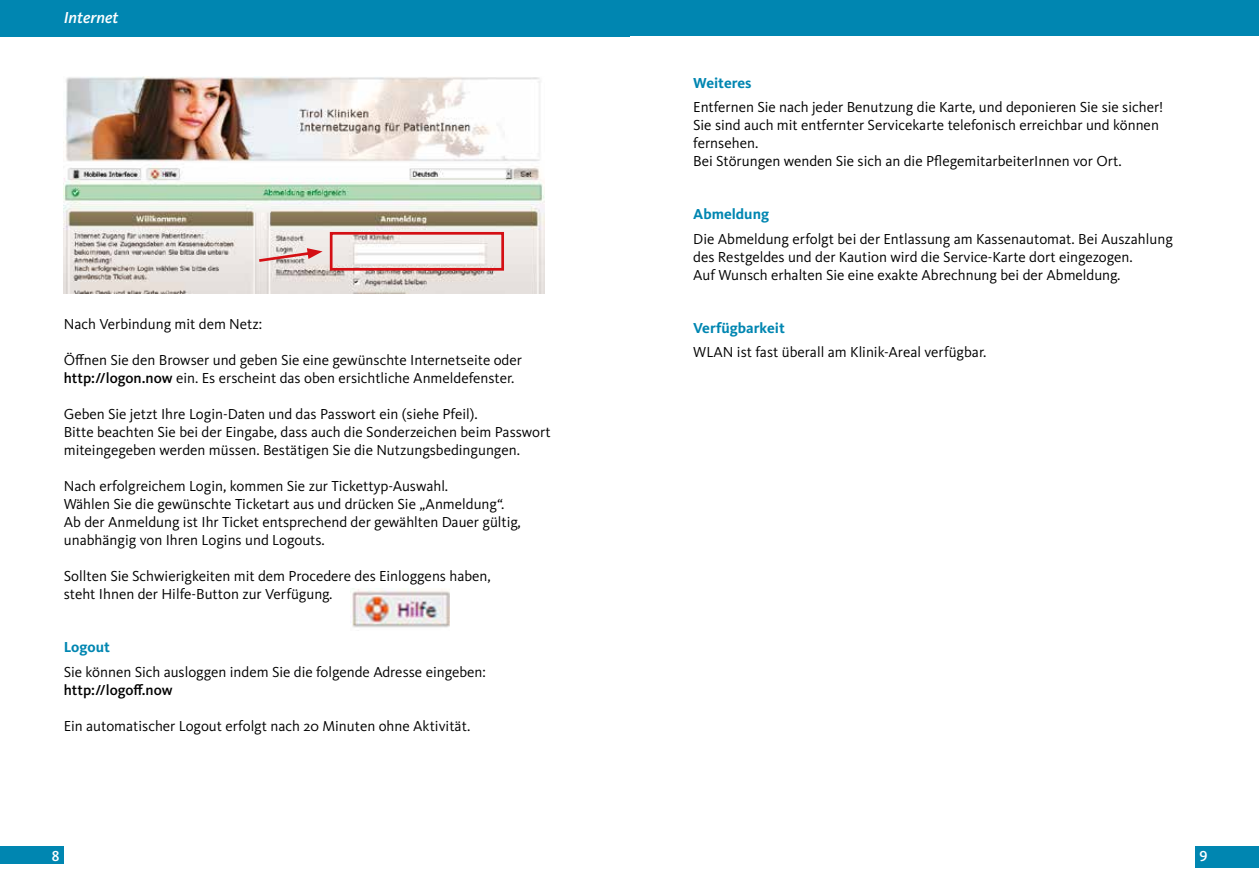
<style>
.page{position:relative;width:1259px;height:893px;background:#fff}
.page>*{position:absolute;margin:0;border:0;box-sizing:border-box;transform-origin:0 0}
.t1{font:italic 500 16.5px "Kievit Pro";color:#fff}
.t2{font:15px/18px "Kievit Pro";color:#000}
.t3{font:700 15px "Kievit Pro";color:#0086b1}
.t4{font:500 15px "Kievit Pro";color:#000}
.t5{font:500 15px "Kievit Pro";color:#fff}
.s1{font-weight:500}
</style>
<div class="page">
<div style="left:629px;top:0;width:630px;height:36px;background:#0086b1"></div>
<div style="left:1195px;top:850px;width:64px;height:17px;background:#0086b1"></div>
<div style="left:0;top:846px;width:64px;height:17px;background:#0086b1"></div>
<div style="left:1195px;top:846px;width:64px;height:17px;background:#0086b1"></div>
<div style="left:0;top:0;width:629px;height:36px;background:#0086b1"></div>
<img style="left:64px;top:77px;width:480px;height:216px">
<div style="left:330px;top:232px;width:174px;height:39px;border:3px solid #d40f14"></div>
<svg style="left:256px;top:248px;width:66px;height:16px"></svg>
<img style="left:352px;top:588px;width:98px;height:40px">
<p class="t1" style="left:64px;top:8px;width:56px">Internet</p>
<p class="t2" style="left:64px;top:315px;width:200px">Nach Verbindung mit dem Netz:</p>
<p class="t2" style="left:64px;top:351px;width:460px">Öffnen Sie den Browser und geben Sie eine gewünschte Internetseite oder <span class="s1">http://logon.now</span> ein. Es erscheint das oben ersichtliche Anmeldefenster.</p>
<p class="t2" style="left:64px;top:405px;width:488px">Geben Sie jetzt Ihre Login-Daten und das Passwort ein (siehe Pfeil).<br>Bitte beachten Sie bei der Eingabe, dass auch die Sonderzeichen beim Passwort miteingegeben werden müssen. Bestätigen Sie die Nutzungsbedingungen.</p>
<p class="t2" style="left:64px;top:477px;width:458px">Nach erfolgreichem Login, kommen Sie zur Tickettyp-Auswahl.<br>Wählen Sie die gewünschte Ticketart aus und drücken Sie „Anmeldung“.<br>Ab der Anmeldung ist Ihr Ticket entsprechend der gewählten Dauer gültig, unabhängig von Ihren Logins und Logouts.</p>
<p class="t2" style="left:64px;top:567px;width:429px">Sollten Sie Schwierigkeiten mit dem Procedere des Einloggens haben, steht Ihnen der Hilfe-Button zur Verfügung.</p>
<p class="t3" style="left:64px;top:638px;width:48px">Logout</p>
<p class="t2" style="left:64px;top:663px;width:424px">Sie können Sich ausloggen indem Sie die folgende Adresse eingeben:</p>
<p class="t4" style="left:64px;top:681px;width:110px">http://logoff.now</p>
<p class="t2" style="left:64px;top:717px;width:408px">Ein automatischer Logout erfolgt nach 20 Minuten ohne Aktivität.</p>
<p class="t3" style="left:693px;top:74px;width:60px">Weiteres</p>
<p class="t2" style="left:693px;top:98px;width:471px">Entfernen Sie nach jeder Benutzung die Karte, und deponieren Sie sie sicher!<br>Sie sind auch mit entfernter Servicekarte telefonisch erreichbar und können fernsehen.<br>Bei Störungen wenden Sie sich an die PflegemitarbeiterInnen vor Ort.</p>
<p class="t3" style="left:693px;top:205px;width:77px">Abmeldung</p>
<p class="t2" style="left:693px;top:230px;width:481px">Die Abmeldung erfolgt bei der Entlassung am Kassenautomat. Bei Auszahlung des Restgeldes und der Kaution wird die Service-Karte dort eingezogen.<br>Auf Wunsch erhalten Sie eine exakte Abrechnung bei der Abmeldung.</p>
<p class="t3" style="left:693px;top:319px;width:93px">Verfügbarkeit</p>
<p class="t2" style="left:693px;top:343px;width:295px">WLAN ist fast überall am Klinik-Areal verfügbar.</p>
<p class="t5" style="left:52px;top:847px;width:9px">8</p>
<p class="t5" style="left:1199px;top:847px;width:10px">9</p>
</div>
